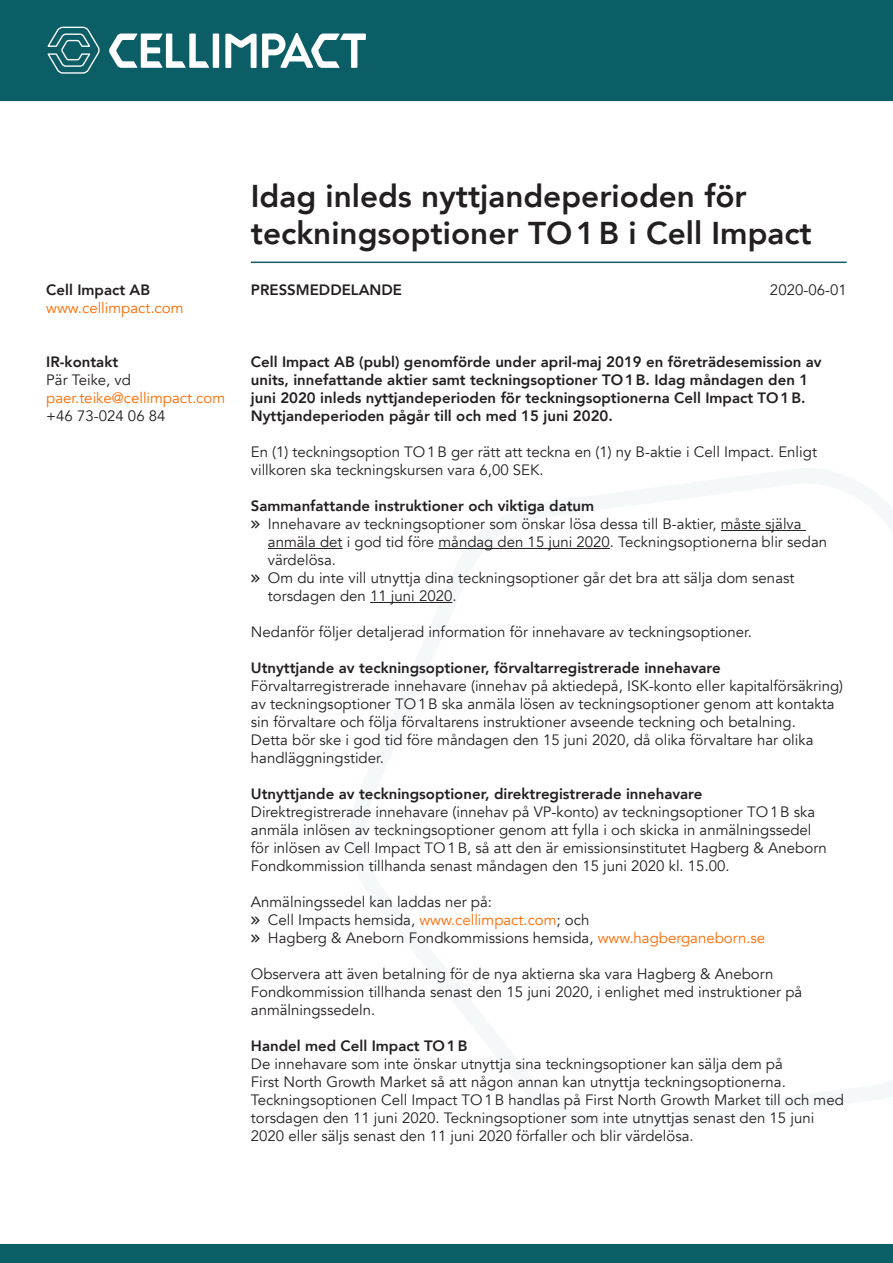
<style>
.page{position:relative;width:893px;height:1263px;background:#fff}
.page>*{position:absolute;margin:0;border:0;box-sizing:border-box;transform-origin:0 0}
.t1{font:800 31.5px/37.8px "Avenir";color:#231f20}
.Brödtext{font:15px/18px "Avenir";color:#231f20}
.Ingress{font:800 15px/18px "Avenir";color:#231f20}
.t2{font:15px "Avenir";color:#ff6a00}
.s1{font-family:"Etelka Text Pro"}
.s2{color:#ff6a00}
</style>
<div class="page">
<hr style="left:251px;top:262px;width:596px;height:1px;background:#115e67">
<div style="left:0;top:0;width:893px;height:100px;background:#0b5e66"></div>
<div style="left:0;top:1245px;width:893px;height:18px;background:#0b5e66"></div>
<svg style="left:47px;top:26px;width:53px;height:48px"></svg>
<div style="left:213px;top:34px;width:6px;height:34px;background:#fff"></div>
<svg style="left:109px;top:34px;width:100px;height:34px"></svg>
<svg style="left:225px;top:33px;width:141px;height:35px"></svg>
<hr style="left:721px;top:530px;width:85px;height:1px;background:#231f20">
<hr style="left:268px;top:548px;width:75px;height:1px;background:#231f20">
<hr style="left:438px;top:548px;width:172px;height:1px;background:#231f20">
<hr style="left:370px;top:602px;width:82px;height:1px;background:#231f20">
<h1 class="t1" style="left:251px;top:177px;width:562px">Idag inleds nyttjandeperioden för teckningsoptioner TO1B i Cell Impact</h1>
<p class="Brödtext" style="left:770px;top:281px;width:78px">2020-06-01</p>
<p class="Ingress" style="left:46px;top:281px;width:105px">Cell Impact AB</p>
<p class="Ingress" style="left:251px;top:281px;width:153px">PRESSMEDDELANDE</p>
<p class="t2" style="left:46px;top:299px;width:139px">www.cellimpact.com</p>
<p class="Ingress" style="left:46px;top:353px;width:73px">IR-kontakt</p>
<p class="Brödtext" style="left:46px;top:371px;width:86px">Pär Teike, vd</p>
<p class="t2" style="left:46px;top:389px;width:180px">paer.teike@cellimpact.com</p>
<p class="Brödtext" style="left:46px;top:407px;width:121px">+46 73-024 06 84</p>
<p class="Ingress" style="left:251px;top:353px;width:572px">Cell Impact AB (publ) genomförde under april-maj 2019 en företrädesemission av units, innefattande aktier samt teckningsoptioner TO1B. Idag måndagen den 1 juni 2020 inleds nyttjandeperioden för teckningsoptionerna Cell Impact TO1B.<br>Nyttjandeperioden pågår till och med 15 juni 2020.</p>
<p class="Brödtext" style="left:251px;top:443px;width:568px">En (1) teckningsoption TO1B ger rätt att teckna en (1) ny B-aktie i Cell Impact. Enligt villkoren ska teckningskursen vara 6,00 SEK.</p>
<h2 class="Ingress" style="left:251px;top:497px;width:345px">Sammanfattande instruktioner och viktiga datum</h2>
<p class="Brödtext" style="left:268px;top:515px;width:561px;text-indent:-17px"><span class="s1">»</span> Innehavare av teckningsoptioner som önskar lösa dessa till B-aktier, måste själva anmäla det i god tid före måndag den 15 juni 2020. Teckningsoptionerna blir sedan värdelösa.</p>
<p class="Brödtext" style="left:268px;top:569px;width:528px;text-indent:-17px"><span class="s1">»</span> Om du inte vill utnyttja dina teckningsoptioner går det bra att sälja dom senast torsdagen den 11 juni 2020.</p>
<p class="Brödtext" style="left:251px;top:623px;width:503px">Nedanför följer detaljerad information för innehavare av teckningsoptioner.</p>
<h2 class="Ingress" style="left:251px;top:659px;width:471px">Utnyttjande av teckningsoptioner, förvaltarregistrerade innehavare</h2>
<p class="Brödtext" style="left:251px;top:677px;width:594px">Förvaltarregistrerade innehavare (innehav på aktiedepå, ISK-konto eller kapitalförsäkring) av teckningsoptioner TO1B ska anmäla lösen av teckningsoptioner genom att kontakta sin förvaltare och följa förvaltarens instruktioner avseende teckning och betalning.<br>Detta bör ske i god tid före måndagen den 15 juni 2020, då olika förvaltare har olika handläggningstider.</p>
<h2 class="Ingress" style="left:251px;top:785px;width:453px">Utnyttjande av teckningsoptioner, direktregistrerade innehavare</h2>
<p class="Brödtext" style="left:251px;top:803px;width:577px">Direktregistrerade innehavare (innehav på VP-konto) av teckningsoptioner TO1B ska anmäla inlösen av teckningsoptioner genom att fylla i och skicka in anmälningssedel för inlösen av Cell Impact TO1B, så att den är emissionsinstitutet Hagberg &amp; Aneborn Fondkommission tillhanda senast måndagen den 15 juni 2020 kl. 15.00.</p>
<p class="Brödtext" style="left:251px;top:893px;width:243px">Anmälningssedel kan laddas ner på:</p>
<p class="Brödtext" style="left:251px;top:911px;width:340px"><span class="s1">»</span> Cell Impacts hemsida, <span class="s2">www.cellimpact.com</span>; och</p>
<p class="Brödtext" style="left:251px;top:929px;width:516px"><span class="s1">»</span> Hagberg &amp; Aneborn Fondkommissions hemsida, <span class="s2">www.hagberganeborn.se</span></p>
<p class="Brödtext" style="left:251px;top:965px;width:553px">Observera att även betalning för de nya aktierna ska vara Hagberg &amp; Aneborn<br>Fondkommission tillhanda senast den 15 juni 2020, i enlighet med instruktioner på anmälningssedeln.</p>
<h2 class="Ingress" style="left:251px;top:1037px;width:218px">Handel med Cell Impact TO1B</h2>
<p class="Brödtext" style="left:251px;top:1055px;width:594px">De innehavare som inte önskar utnyttja sina teckningsoptioner kan sälja dem på<br>First North Growth Market så att någon annan kan utnyttja teckningsoptionerna.<br>Teckningsoptionen Cell Impact TO1B handlas på First North Growth Market till och med torsdagen den 11 juni 2020. Teckningsoptioner som inte utnyttjas senast den 15 juni 2020 eller säljs senast den 11 juni 2020 förfaller och blir värdelösa.</p>
</div>
